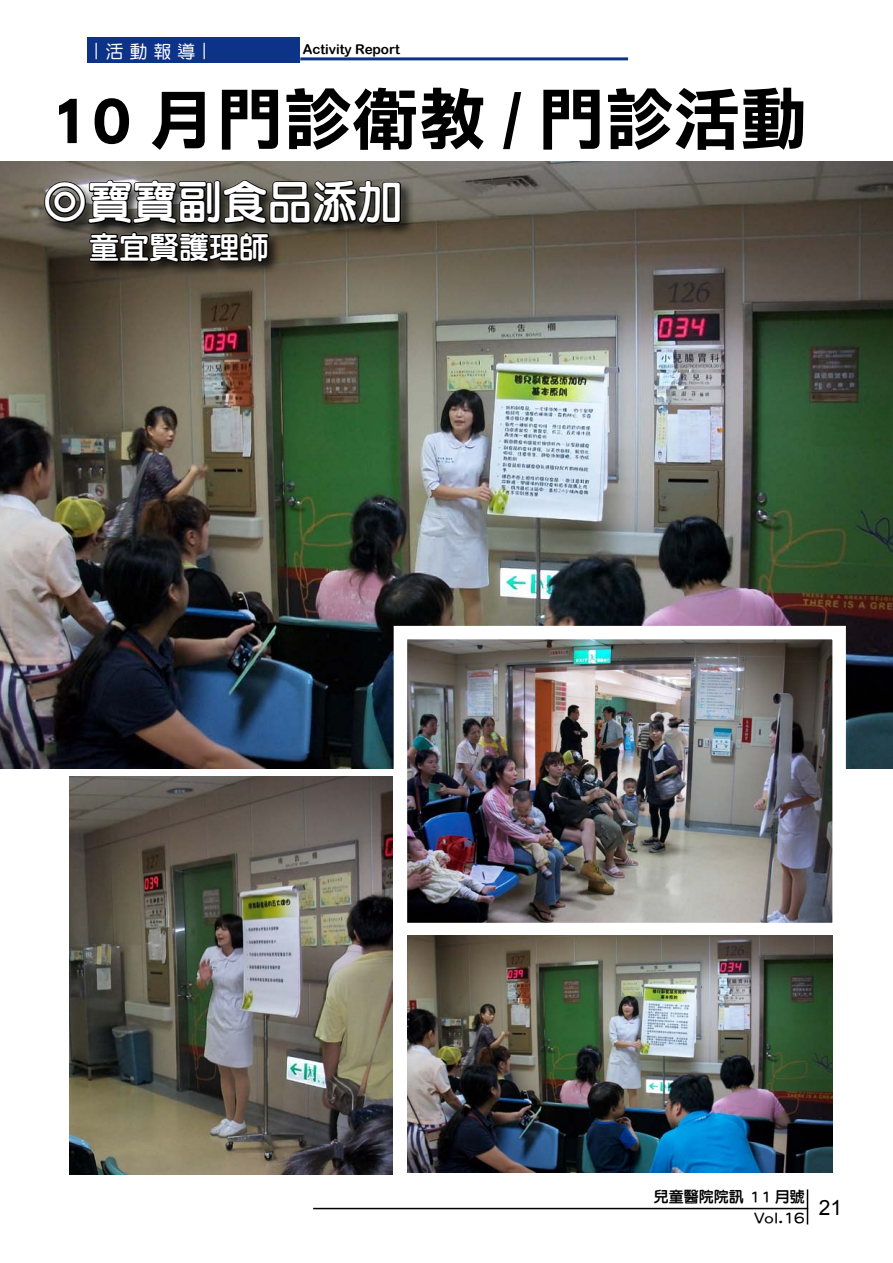
<style>
.page{position:relative;width:893px;height:1263px;background:#fff}
.page>*{position:absolute;margin:0;border:0;box-sizing:border-box;transform-origin:0 0}
.t1{font:67.5px "DF Li Hei Std W7";color:#000}
.t2{font:45px "DF Li Yuan Std W7";color:#fff}
.t3{font:30px "DF Li Yuan Std W7";color:#fff}
.t4{font:21px "Arial";color:#000}
.t5{font:18px "DF Yuan Std W5";color:#fff}
.t6{font:15px/21px "DF Li Yuan Std W7";color:#000;text-align:right}
.t7{font:13.5px "Arial Rounded MT Bold";color:#000}
</style>
<div class="page">
<img style="left:0;top:162px;width:893px;height:607px">
<img style="left:70px;top:776px;width:323px;height:398px">
<img style="left:387px;top:619px;width:466px;height:324px">
<img style="left:407px;top:936px;width:426px;height:237px">
<div style="left:42px;top:177px;width:373px;height:98px;background:#000;opacity:.75"></div>
<svg style="left:43px;top:179px;width:359px;height:46px;background:#2d2c28"></svg>
<svg style="left:88px;top:231px;width:182px;height:32px;background:#14120f"></svg>
<div style="left:87px;top:38px;width:213px;height:25px;background:#0c3388"></div>
<hr style="left:300px;top:57px;width:328px;height:3px;background:#0c3388">
<hr style="left:807px;top:1189px;width:1px;height:35px;background:#000">
<hr style="left:313px;top:1208px;width:495px;height:1px;background:#000">
<p class="t5" style="left:87px;top:60px;width:19px;rotate:-90deg">—</p>
<p class="t5" style="left:105px;top:41px;width:91px">活動報導</p>
<p class="t5" style="left:195px;top:60px;width:19px;rotate:-90deg">—</p>
<p class="t7" style="left:303px;top:41px;width:99px">Activity Report</p>
<p class="t1" style="left:50px;top:82px;width:760px">10 月門診衛教 / 門診活動</p>
<p class="t2" style="left:43px;top:178px;width:361px">◎寶寶副食品添加</p>
<p class="t3" style="left:89px;top:231px;width:182px">童宜賢護理師</p>
<p class="t6" style="left:654px;top:1186px;width:153px">兒童醫院院訊 11 月號<br>Vol.16</p>
<h3 class="t4" style="left:819px;top:1194px;width:25px">21</h3>
</div>
